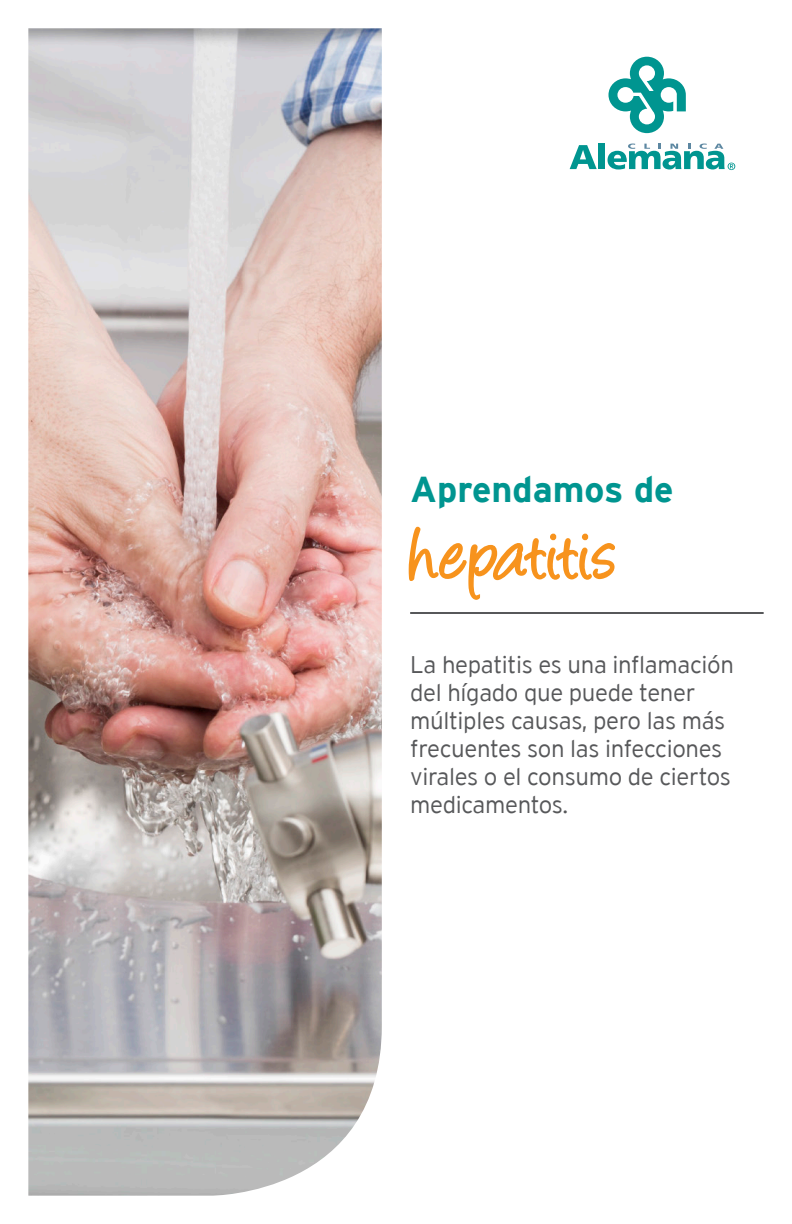
<style>
.page{position:relative;width:792px;height:1224px;background:#fff}
.page>*{position:absolute;margin:0;border:0;box-sizing:border-box;transform-origin:0 0}
.t1{font:84px "Angelina";letter-spacing:.015em;color:#f7931d}
.t2{font:700 36px "Interstate";color:#009590}
.t3{font:300 24px/28px "Interstate";letter-spacing:-.015em;color:#57585a}
</style>
<div class="page">
<img style="left:28px;top:28px;width:354px;height:1168px">
<svg style="left:408px;top:526px;width:207px;height:74px"></svg>
<svg style="left:608px;top:57px;width:78px;height:76px"></svg>
<svg style="left:570px;top:145px;width:27px;height:24px"></svg>
<div style="left:598px;top:143px;width:7px;height:26px;background:#009590"></div>
<svg style="left:608px;top:144px;width:127px;height:26px"></svg>
<hr style="left:410px;top:612px;width:354px;height:2px;background:#57585a">
<h2 class="t2" style="left:410px;top:469px;width:265px">Aprendamos de</h2>
<h1 class="t1" style="left:410px;top:519px;width:207px">hepatitis</h1>
<p class="t3" style="left:410px;top:651px;width:325px">La hepatitis es una inflamación del hígado que puede tener múltiples causas, pero las más frecuentes son las infecciones virales o el consumo de ciertos medicamentos.</p>
</div>
